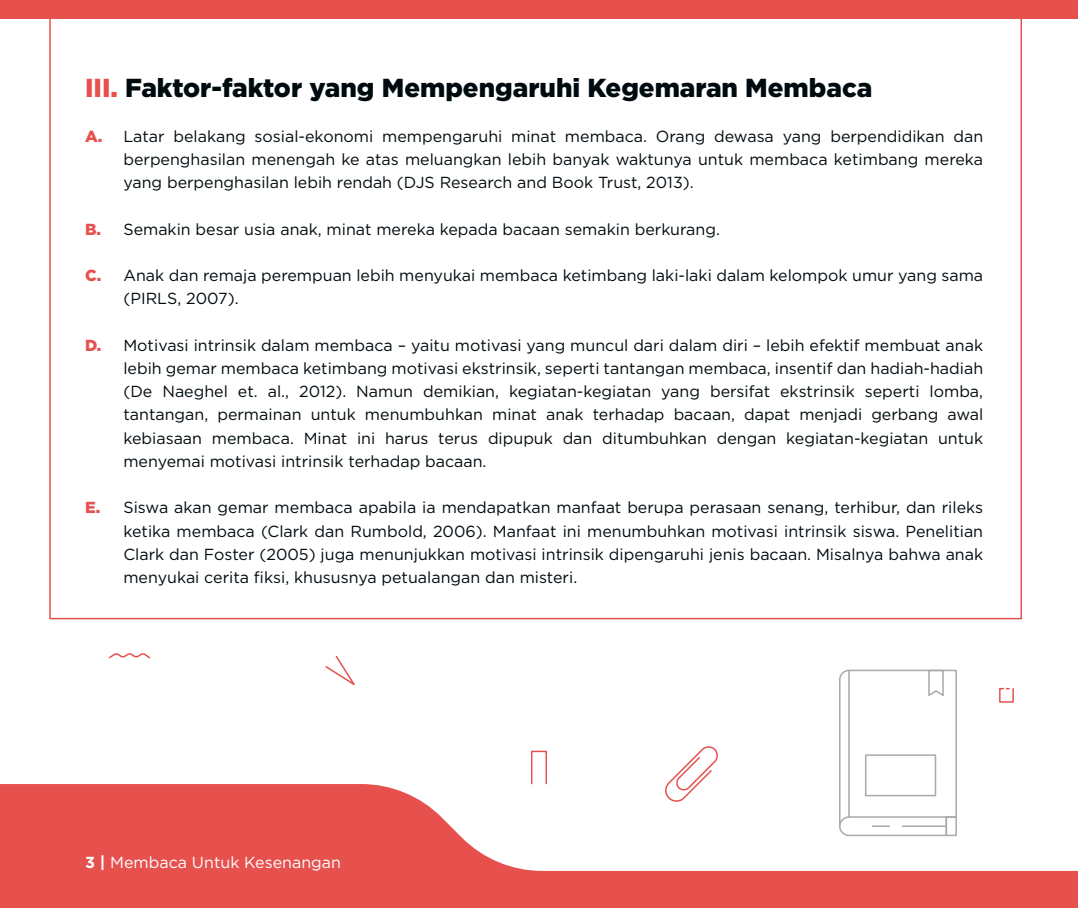
<style>
.page{position:relative;width:1078px;height:908px;background:#fff}
.page>*{position:absolute;margin:0;border:0;box-sizing:border-box;transform-origin:0 0}
.t1{font:900 26px "Gotham";color:#000b0f}
.t2{font:16px/23.2px "Gotham";color:#000b0f;text-align:justify}
.t3{font:16px "Gotham";color:#fff}
.t4{font:900 16px "Gotham";color:#e6514e}
.s1{color:#e6514e}
.s2{font-weight:700}
</style>
<div class="page">
<svg style="left:0;top:784px;width:1077px;height:123px;fill:#e6514e"></svg>
<svg style="left:999px;top:687px;width:15px;height:16px"></svg>
<svg style="left:838px;top:669px;width:119px;height:167px"></svg>
<hr style="left:902px;top:825px;width:44px;height:1px;background:#a8a9ad">
<div style="left:0;top:0;width:1077px;height:19px;background:#e6514e"></div>
<svg style="left:662px;top:746px;width:58px;height:57px"></svg>
<div style="left:531px;top:750px;width:16px;height:34px;border:2px solid #e6514e"></div>
<svg style="left:325px;top:655px;width:30px;height:30px"></svg>
<svg style="left:109px;top:653px;width:42px;height:6px"></svg>
<h1 class="t1" style="left:85px;top:69px;width:788px"><span class="s1">III.</span> Faktor-faktor yang Mempengaruhi Kegemaran Membaca</h1>
<p class="t2" style="left:123px;top:124px;width:861px">Latar belakang sosial-ekonomi mempengaruhi minat membaca. Orang dewasa yang berpendidikan dan berpenghasilan menengah ke atas meluangkan lebih banyak waktunya untuk membaca ketimbang mereka yang berpenghasilan lebih rendah (DJS Research and Book Trust, 2013).</p>
<p class="t2" style="left:123px;top:217px;width:598px">Semakin besar usia anak, minat mereka kepada bacaan semakin berkurang.</p>
<p class="t2" style="left:123px;top:263px;width:861px">Anak dan remaja perempuan lebih menyukai membaca ketimbang laki-laki dalam kelompok umur yang sama (PIRLS, 2007).</p>
<p class="t2" style="left:123px;top:333px;width:861px">Motivasi intrinsik dalam membaca – yaitu motivasi yang muncul dari dalam diri – lebih efektif membuat anak lebih gemar membaca ketimbang motivasi ekstrinsik, seperti tantangan membaca, insentif dan hadiah-hadiah (De Naeghel et. al., 2012). Namun demikian, kegiatan-kegiatan yang bersifat ekstrinsik seperti lomba, tantangan, permainan untuk menumbuhkan minat anak terhadap bacaan, dapat menjadi gerbang awal kebiasaan membaca. Minat ini harus terus dipupuk dan ditumbuhkan dengan kegiatan-kegiatan untuk menyemai motivasi intrinsik terhadap bacaan.</p>
<p class="t2" style="left:123px;top:495px;width:861px">Siswa akan gemar membaca apabila ia mendapatkan manfaat berupa perasaan senang, terhibur, dan rileks ketika membaca (Clark dan Rumbold, 2006). Manfaat ini menumbuhkan motivasi intrinsik siswa. Penelitian Clark dan Foster (2005) juga menunjukkan motivasi intrinsik dipengaruhi jenis bacaan. Misalnya bahwa anak menyukai cerita fiksi, khususnya petualangan dan misteri.</p>
<p class="t4" style="left:85px;top:125px;width:19px">A.</p>
<p class="t4" style="left:85px;top:218px;width:17px">B.</p>
<p class="t4" style="left:85px;top:264px;width:18px">C.</p>
<p class="t4" style="left:85px;top:334px;width:18px">D.</p>
<p class="t4" style="left:85px;top:496px;width:17px">E.</p>
<p class="t3" style="left:85px;top:851px;width:257px"><span class="s2">3 |</span> Membaca Untuk Kesenangan</p>
</div>
